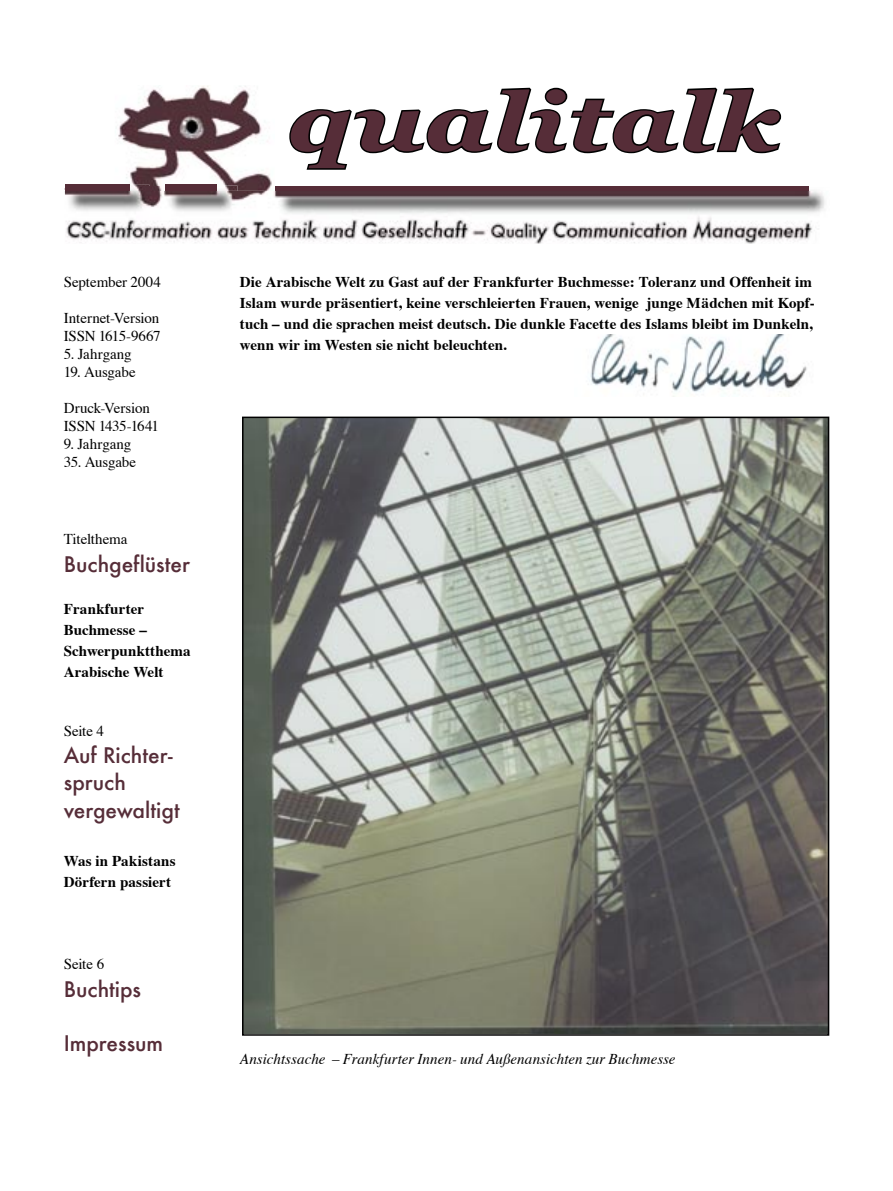
<style>
.page{position:relative;width:893px;height:1191px;background:#fff}
.page>*{position:absolute;margin:0;border:0;box-sizing:border-box;transform-origin:0 0}
.t1{font:italic 700 81px "Georgia";letter-spacing:.01em;color:#562d38;scale:1.25 1}
.t2{font:500 21px/27.3px "Futura";letter-spacing:-.005em;color:#562d38}
.t3{font:700 15px/21px "Times";letter-spacing:.005em;color:#000}
.t4{font:15px/18px "Times";letter-spacing:-.01em;color:#000}
.t5{font:italic 15px "Times";letter-spacing:.005em;color:#000}
</style>
<div class="page">
<img style="left:118px;top:85px;width:154px;height:106px">
<img style="left:150px;top:186px;width:87px;height:5px">
<svg style="left:289px;top:87px;width:493px;height:83px"></svg>
<div style="left:276px;top:186px;width:533px;height:11px;background:#562d38"></div>
<img style="left:129px;top:185px;width:21px;height:6px">
<div style="left:65px;top:184px;width:64px;height:10px;background:#562d38"></div>
<div style="left:165px;top:185px;width:52px;height:10px;background:#562d38"></div>
<img style="left:590px;top:335px;width:217px;height:60px">
<img style="left:244px;top:418px;width:584px;height:615px">
<hr style="left:242px;top:417px;width:2px;height:618px;background:#000">
<hr style="left:243px;top:1034px;width:586px;height:1px;background:#000">
<hr style="left:828px;top:417px;width:1px;height:618px;background:#000">
<hr style="left:243px;top:416px;width:586px;height:2px;background:#000">
<img style="left:65px;top:191px;width:760px;height:53px">
<p class="t4" style="left:64px;top:274px;width:99px">September 2004</p>
<p class="t4" style="left:64px;top:310px;width:98px">Internet-Version<br>ISSN 1615-9667</p>
<p class="t4" style="left:64px;top:346px;width:69px">5. Jahrgang</p>
<p class="t4" style="left:64px;top:364px;width:73px">19. Ausgabe</p>
<p class="t4" style="left:64px;top:400px;width:97px">Druck-Version<br>ISSN 1435-1641</p>
<p class="t4" style="left:64px;top:436px;width:69px">9. Jahrgang</p>
<p class="t4" style="left:64px;top:454px;width:74px">35. Ausgabe</p>
<p class="t4" style="left:64px;top:531px;width:65px">Titelthema</p>
<h2 class="t2" style="left:64px;top:550px;width:128px">Buchgeflüster</h2>
<p class="t3" style="left:64px;top:598px;width:128px">Frankfurter<br>Buchmesse –<br>Schwerpunktthema<br>Arabische Welt</p>
<p class="t4" style="left:64px;top:722px;width:42px">Seite 4</p>
<h2 class="t2" style="left:64px;top:741px;width:118px">Auf Richter&shy;spruch vergewaltigt</h2>
<p class="t3" style="left:64px;top:851px;width:113px">Was in Pakistans<br>Dörfern passiert</p>
<p class="t4" style="left:64px;top:956px;width:42px">Seite 6</p>
<h2 class="t2" style="left:64px;top:974px;width:79px">Buchtips</h2>
<h2 class="t2" style="left:64px;top:1029px;width:101px">Impressum</h2>
<h1 class="t1" style="left:287px;top:76px;width:396px">qualitalk</h1>
<p class="t3" style="left:240px;top:272px;width:576px">Die Arabische Welt zu Gast auf der Frankfurter Buchmesse: Toleranz und Offenheit im Islam wurde präsentiert, keine verschleierten Frauen, wenige junge Mädchen mit Kopf&shy;tuch – und die sprachen meist deutsch. Die dunkle Facette des Islams bleibt im Dunkeln, wenn wir im Westen sie nicht beleuchten.</p>
<p class="t5" style="left:240px;top:1049px;width:437px">Ansichtssache – Frankfurter Innen- und Außenansichten zur Buchmesse</p>
</div>
